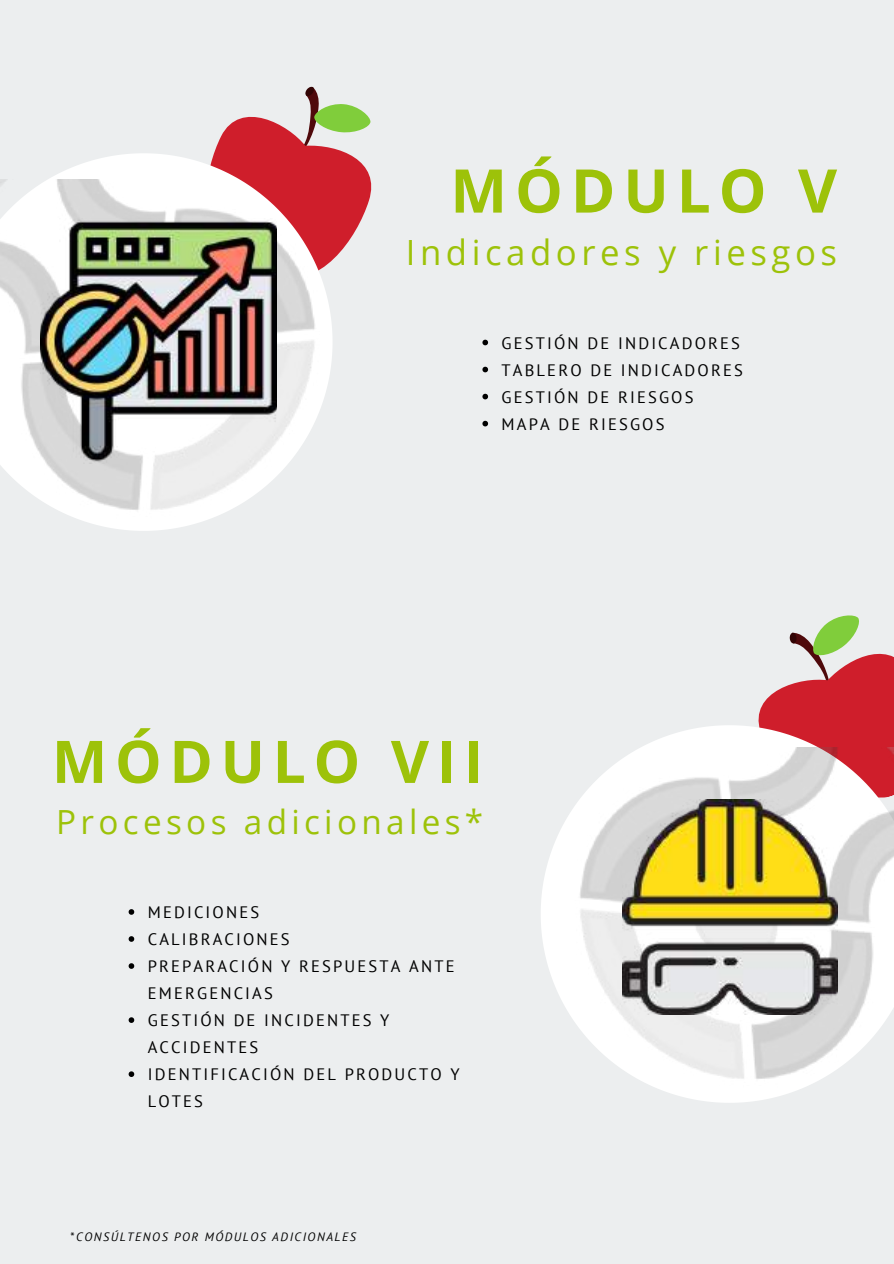
<style>
.page{position:relative;width:894px;height:1264px;background:#fff}
.page>*{position:absolute;margin:0;border:0;box-sizing:border-box;transform-origin:0 0}
.t1{font:700 60.3px "Open Sans";letter-spacing:.13em;color:#9dc209}
.t2{font:700 58.8px "Open Sans";letter-spacing:.13em;color:#9dc209}
.t3{font:34.8px "Open Sans";letter-spacing:.13em;color:#9dc209}
.t4{font:33.3px "Open Sans";letter-spacing:.13em;color:#9dc209}
.t5{font:16.5px/27px "PT Sans";letter-spacing:.13em;color:#000}
.t6{font:italic 12px "PT Sans";letter-spacing:.13em;color:#000}
.s1{font-style:normal}
</style>
<div class="page">
<div style="left:0;top:0;width:893px;height:1263px;background:#eceeef"></div>
<svg style="left:758px;top:615px;width:135px;height:110px"></svg>
<svg style="left:214px;top:86px;width:158px;height:149px"></svg>
<svg style="left:49px;top:153px;width:283px;height:26px"></svg>
<svg style="left:641px;top:725px;width:252px;height:23px;background:#e9a1a7"></svg>
<img style="left:541px;top:748px;width:352px;height:355px">
<img style="left:0;top:179px;width:353px;height:352px">
<img style="left:622px;top:799px;width:215px;height:215px">
<svg style="left:129px;top:909px;width:5px;height:5px"></svg>
<svg style="left:129px;top:936px;width:5px;height:5px"></svg>
<svg style="left:129px;top:963px;width:5px;height:5px"></svg>
<svg style="left:129px;top:1017px;width:5px;height:5px"></svg>
<svg style="left:129px;top:1071px;width:5px;height:5px"></svg>
<svg style="left:482px;top:340px;width:6px;height:5px"></svg>
<svg style="left:482px;top:367px;width:6px;height:5px"></svg>
<svg style="left:482px;top:394px;width:6px;height:5px"></svg>
<svg style="left:482px;top:421px;width:6px;height:5px"></svg>
<img style="left:41px;top:218px;width:235px;height:246px">
<h1 class="t1" style="left:450px;top:148px;width:388px">MÓDULO V</h1>
<h3 class="t3" style="left:406px;top:227px;width:432px">Indicadores y riesgos</h3>
<p class="t5" style="left:501px;top:329px;width:243px">GESTIÓN DE INDICADORES<br>TABLERO DE INDICADORES<br>GESTIÓN DE RIESGOS<br>MAPA DE RIESGOS</p>
<h2 class="t2" style="left:52px;top:720px;width:433px">MÓDULO VII</h2>
<h3 class="t4" style="left:56px;top:798px;width:428px">Procesos adicionales*</h3>
<p class="t5" style="left:148px;top:898px;width:313px">MEDICIONES<br>CALIBRACIONES<br>PREPARACIÓN Y RESPUESTA ANTE<br>EMERGENCIAS<br>GESTIÓN DE INCIDENTES Y<br>ACCIDENTES<br>IDENTIFICACIÓN DEL PRODUCTO Y<br>LOTES</p>
<p class="t6" style="left:70px;top:1228px;width:287px"><span class="s1">*</span>CONSÚLTENOS POR MÓDULOS ADICIONALES</p>
</div>
